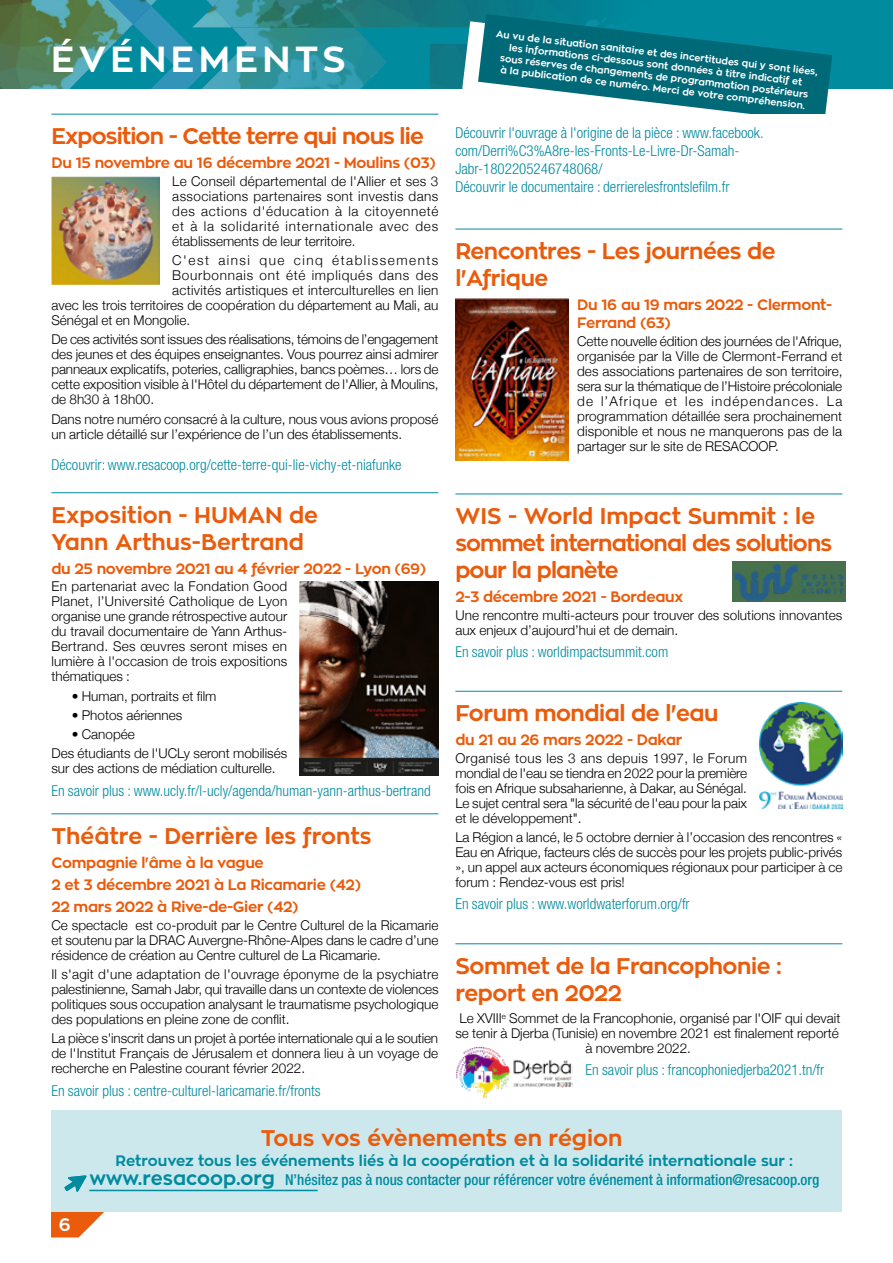
<style>
.page{position:relative;width:893px;height:1263px;background:#fff}
.page>*{position:absolute;margin:0;border:0;box-sizing:border-box;transform-origin:0 0}
.t1{font:700 36px "Zona Pro";letter-spacing:.12em;color:#fff}
.t2{font:700 22.5px/27px "Zona Pro";letter-spacing:-.04em;color:#ea5b0b}
.t3{font:700 22.5px/27px "Zona Pro";color:#ea5b0b}
.t4{font:700 22.5px/27px "Zona Pro";letter-spacing:-.02em;color:#ea5b0b}
.t5{font:700 18px "Zona Pro";color:#fff}
.t6{font:300 condensed 15px/18px "Helvetica Neue";color:#008b9f}
.t7{font:700 15px/22.2px "Zona Pro";letter-spacing:-.02em;color:#ea5b0b}
.t8{font:500 condensed 15px "Helvetica Neue";color:#008b9f}
.t9{font:700 15px "Zona Pro";color:#008b9f}
.t10{font:300 13.5px/15px "Helvetica Neue";color:#000;text-align:justify}
.t11{font:300 13.5px "Helvetica Neue";letter-spacing:.02em;color:#000}
.t12{font:300 13.5px "Helvetica Neue";letter-spacing:.055em;color:#000}
.t13{font:300 13.5px "Helvetica Neue";letter-spacing:.11em;color:#000}
.t14{font:700 9.75px/11.7px "Zona Pro";color:#fff;text-align:center}
.s1{font-family:"Zona Pro";font-weight:700;font-stretch:normal;font-size:19.5px}
</style>
<div class="page">
<div style="left:51px;top:1111px;width:791px;height:101px;background:#cde8ec"></div>
<div style="left:0;top:0;width:893px;height:89px;background:#008b9f"></div>
<svg style="left:51px;top:1212px;width:53px;height:25px"></svg>
<svg style="left:64px;top:1175px;width:22px;height:17px"></svg>
<hr style="left:89px;top:1190px;width:229px;height:1px;background:#008b9f">
<svg style="left:0;top:0;width:832px;height:285px"></svg>
<div style="left:726px;top:114px;width:119px;height:10px;background:#fff"></div>
<hr style="left:51px;top:114px;width:387px;height:1px;background:#008b9f">
<hr style="left:51px;top:492px;width:387px;height:1px;background:#008b9f">
<hr style="left:51px;top:813px;width:387px;height:1px;background:#008b9f">
<hr style="left:455px;top:229px;width:387px;height:1px;background:#008b9f">
<hr style="left:455px;top:494px;width:387px;height:1px;background:#008b9f">
<hr style="left:455px;top:691px;width:387px;height:1px;background:#008b9f">
<hr style="left:455px;top:943px;width:387px;height:1px;background:#008b9f">
<img style="left:51px;top:176px;width:108px;height:109px">
<img style="left:300px;top:581px;width:138px;height:194px">
<img style="left:455px;top:298px;width:114px;height:162px">
<img style="left:733px;top:562px;width:112px;height:40px">
<img style="left:760px;top:703px;width:82px;height:106px">
<img style="left:456px;top:1047px;width:117px;height:51px">
<h1 class="t1" style="left:51px;top:36px;width:296px">ÉVÉNEMENTS</h1>
<h2 class="t2" style="left:51px;top:123px;width:374px">Exposition - Cette terre qui nous lie</h2>
<p class="t7" style="left:51px;top:152px;width:386px">Du 15 novembre au 16 décembre 2021 - Moulins (03)</p>
<p class="t10" style="left:172px;top:172px;width:268px">Le Conseil départemental de l'Allier et ses 3 associations partenaires sont investis dans des actions d'éducation à la citoyenneté et à la solidarité internationale avec des établissements de leur territoire.</p>
<p class="t13" style="left:172px;top:249px;width:268px">C'est ainsi que cinq établissements</p>
<p class="t12" style="left:172px;top:264px;width:268px">Bourbonnais ont été impliqués dans des</p>
<p class="t11" style="left:172px;top:279px;width:268px">activités artistiques et interculturelles en lien</p>
<p class="t10" style="left:51px;top:297px;width:388px">avec les trois territoires de coopération du département au Mali, au</p>
<p class="t10" style="left:51px;top:312px;width:140px">Sénégal et en Mongolie.</p>
<p class="t10" style="left:51px;top:331px;width:389px">De ces activités sont issues des réalisations, témoins de l’engagement des jeunes et des équipes enseignantes. Vous pourrez ainsi admirer panneaux explicatifs, poteries, calligraphies, bancs poèmes… lors de cette exposition visible à l'Hôtel du département de l'Allier, à Moulins, de 8h30 à 18h00.</p>
<p class="t10" style="left:51px;top:410px;width:388px">Dans notre numéro consacré à la culture, nous vous avions proposé un article détaillé sur l’expérience de l’un des établissements.</p>
<p class="t6" style="left:51px;top:456px;width:352px">Découvrir: www.resacoop.org/cette-terre-qui-lie-vichy-et-niafunke</p>
<h2 class="t3" style="left:51px;top:502px;width:268px">Exposition - HUMAN de<br>Yann Arthus-Bertrand</h2>
<p class="t7" style="left:51px;top:557px;width:376px">du 25 novembre 2021 au 4 février 2022 - Lyon (69)</p>
<p class="t10" style="left:51px;top:578px;width:237px">En partenariat avec la Fondation Good Planet, l’Université Catholique de Lyon organise une grande rétrospective autour du travail documentaire de Yann Arthus-Bertrand. Ses œuvres seront mises en lumière à l'occasion de trois expositions thématiques :</p>
<p class="t10" style="left:72px;top:687px;width:146px">• Human, portraits et film</p>
<p class="t10" style="left:72px;top:707px;width:112px">• Photos aériennes</p>
<p class="t10" style="left:51px;top:724px;width:237px;line-height:19.2px;text-indent:20px">• Canopée<br>Des étudiants de l'UCLy seront mobilisés</p>
<p class="t10" style="left:51px;top:760px;width:226px">sur des actions de médiation culturelle.</p>
<p class="t6" style="left:51px;top:781px;width:381px">En savoir plus : www.ucly.fr/l-ucly/agenda/human-yann-arthus-bertrand</p>
<h2 class="t3" style="left:51px;top:823px;width:322px">Théâtre - Derrière les fronts</h2>
<p class="t7" style="left:51px;top:851px;width:311px">Compagnie l'âme à la vague<br>2 et 3 décembre 2021 à La Ricamarie (42)<br>22 mars 2022 à Rive-de-Gier (42)</p>
<p class="t10" style="left:51px;top:917px;width:389px">Ce spectacle est co-produit par le Centre Culturel de la Ricamarie et soutenu par la DRAC Auvergne-Rhône-Alpes dans le cadre d’une résidence de création au Centre culturel de La Ricamarie.</p>
<p class="t10" style="left:51px;top:966px;width:389px">Il s'agit d'une adaptation de l'ouvrage éponyme de la psychiatre palestinienne, Samah Jabr, qui travaille dans un contexte de violences politiques sous occupation analysant le traumatisme psychologique des populations en pleine zone de conflit.</p>
<p class="t10" style="left:51px;top:1030px;width:388px">La pièce s'inscrit dans un projet à portée internationale qui a le soutien de l'Institut Français de Jérusalem et donnera lieu à un voyage de recherche en Palestine courant février 2022.</p>
<p class="t6" style="left:51px;top:1081px;width:271px">En savoir plus : centre-culturel-laricamarie.fr/fronts</p>
<p class="t14" style="left:497px;top:27px;width:325px;rotate:7deg">Au vu de la situation sanitaire et des incertitudes qui y sont liées, les informations ci-dessous sont données à titre indicatif et<br>sous réserves de changements de programmation postérieurs<br>à la publication de ce numéro. Merci de votre compréhension.</p>
<p class="t6" style="left:455px;top:123px;width:310px">Découvrir l'ouvrage à l'origine de la pièce : www.facebook. com/Derri%C3%A8re-les-Fronts-Le-Livre-Dr-Samah-Jabr-1802205246748068/<br>Découvrir le documentaire : derrierelesfrontslefilm.fr</p>
<h2 class="t4" style="left:455px;top:238px;width:322px">Rencontres - Les journées de l'Afrique</h2>
<p class="t7" style="left:577px;top:296px;width:257px;line-height:18px">Du 16 au 19 mars 2022 - Clermont-<br>Ferrand (63)</p>
<p class="t10" style="left:577px;top:332px;width:267px">Cette nouvelle édition des journées de l'Afrique, organisée par la Ville de Clermont-Ferrand et des associations partenaires de son territoire, sera sur la thématique de l’Histoire précoloniale de l’Afrique et les indépendances. La programmation détaillée sera prochainement disponible et nous ne manquerons pas de la partager sur le site de RESACOOP.</p>
<h2 class="t2" style="left:455px;top:503px;width:378px">WIS - World Impact Summit : le sommet international des solutions pour la planète￼</h2>
<p class="t7" style="left:455px;top:585px;width:229px">2-3 décembre 2021 - Bordeaux</p>
<p class="t10" style="left:455px;top:606px;width:388px">Une rencontre multi-acteurs pour trouver des solutions innovantes aux enjeux d’aujourd’hui et de demain.</p>
<p class="t6" style="left:455px;top:642px;width:214px">En savoir plus : worldimpactsummit.com</p>
<h2 class="t4" style="left:455px;top:700px;width:265px">Forum mondial de l'eau</h2>
<p class="t7" style="left:455px;top:729px;width:229px">du 21 au 26 mars 2022 - Dakar</p>
<p class="t10" style="left:455px;top:750px;width:293px">Organisé tous les 3 ans depuis 1997, le Forum mondial de l'eau se tiendra en 2022 pour la première fois en Afrique subsaharienne, à Dakar, au Sénégal.<br>Le sujet central sera "la sécurité de l'eau pour la paix et le développement".</p>
<p class="t10" style="left:455px;top:829px;width:388px">La Région a lancé, le 5 octobre dernier à l’occasion des rencontres « Eau en Afrique, facteurs clés de succès pour les projets public-privés », un appel aux acteurs économiques régionaux pour participer à ce forum : Rendez-vous est pris!</p>
<p class="t6" style="left:455px;top:895px;width:236px">En savoir plus : www.worldwaterforum.org/fr</p>
<h2 class="t4" style="left:455px;top:953px;width:328px">Sommet de la Francophonie : report en 2022</h2>
<p class="t10" style="left:459px;top:1010px;width:382px">Le XVIII<sup>e</sup> Sommet de la Francophonie, organisé par l'OIF qui devait</p>
<p class="t10" style="left:455px;top:1025px;width:385px">se tenir à Djerba (Tunisie) en novembre 2021 est finalement reporté</p>
<p class="t10" style="left:585px;top:1040px;width:107px">à novembre 2022.</p>
<p class="t6" style="left:585px;top:1061px;width:240px">En savoir plus : francophoniedjerba2021.tn/fr</p>
<h3 class="t5" style="left:59px;top:1213px;width:13px">6</h3>
<h2 class="t3" style="left:261px;top:1125px;width:363px">Tous vos évènements en région</h2>
<p class="t9" style="left:116px;top:1151px;width:679px">Retrouvez tous les événements liés à la coopération et à la solidarité internationale sur :</p>
<p class="t8" style="left:89px;top:1171px;width:732px"><span class="s1">www.resacoop.org</span> N’hésitez pas à nous contacter pour référencer votre événement à information@resacoop.org</p>
</div>
